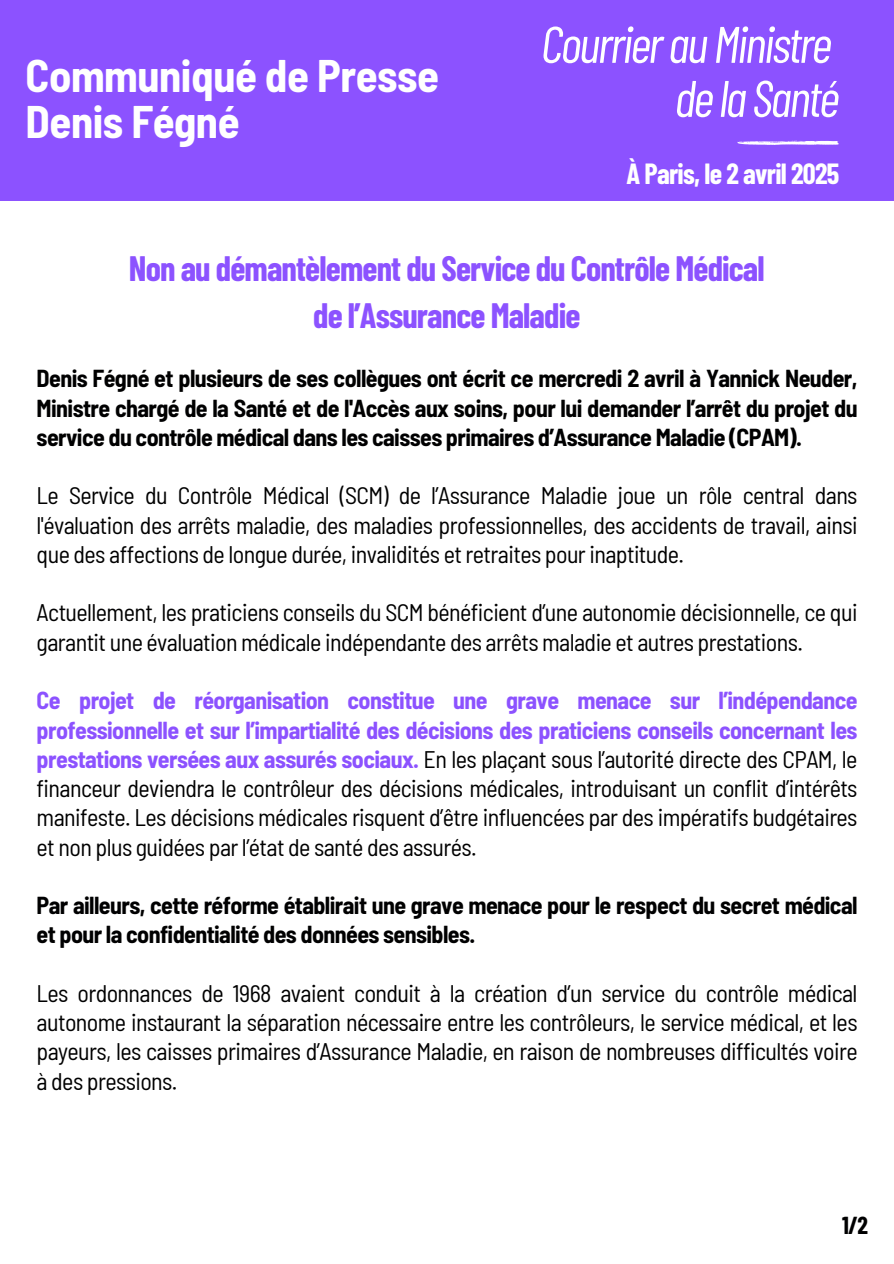
<style>
.page{position:relative;width:894px;height:1264px;background:#fff}
.page>*{position:absolute;margin:0;border:0;box-sizing:border-box;transform-origin:0 0}
.t1{font:italic 51.3px/54px "Barlow Condensed";letter-spacing:-.045em;color:#fff;text-align:right}
.t2{font:700 semi-condensed 44.55px/46.2px "Barlow";letter-spacing:-.01em;color:#fff}
.t3{font:700 34.5px/47.2px "Barlow Condensed";letter-spacing:-.025em;color:#8c52ff;text-align:center}
.t4{font:700 28.5px "Barlow Condensed";letter-spacing:-.025em;color:#fff}
.t5{font:semi-condensed 24px/29.2px "Barlow";letter-spacing:-.025em;color:#000001;text-align:justify}
.t6{font:700 semi-condensed 24px/29.2px "Barlow";letter-spacing:-.025em;color:#000001;text-align:justify}
.t7{font:700 24px "Barlow Condensed";color:#000001}
.s1{font-weight:700;color:#8c52ff}
</style>
<div class="page">
<div style="left:0;top:0;width:893px;height:201px;background:#8c52ff"></div>
<svg style="left:737px;top:141px;width:101px;height:4px"></svg>
<h5 class="t2" style="left:26px;top:51px;width:415px">Communiqué de Presse<br>Denis Fégné</h5>
<h1 class="t1" style="left:540px;top:15px;width:300px">Courrier auMinistre dela Santé</h1>
<p class="t4" style="left:626px;top:156px;width:214px">À Paris, le 2 avril 2025</p>
<p class="t3" style="left:129px;top:243px;width:637px">Non au démantèlement du Service du Contrôle Médical de l’Assurance Maladie</p>
<h2 class="t6" style="left:37px;top:363px;width:822px">Denis Fégné et plusieurs de ses collègues ont écrit ce mercredi 2 avril à Yannick Neuder, Ministre chargé de la Santé et de l'Accès aux soins, pour lui demander l’arrêt du projet du service du contrôle médical dans les caisses primaires d’Assurance Maladie (CPAM).</h2>
<p class="t5" style="left:37px;top:480px;width:822px">Le Service du Contrôle Médical (SCM) de l’Assurance Maladie joue un rôle central dans l'évaluation des arrêts maladie, des maladies professionnelles, des accidents de travail, ainsi que des affections de longue durée, invalidités et retraites pour inaptitude.</p>
<h4 class="t5" style="left:37px;top:597px;width:822px">Actuellement, les praticiens conseils du SCM bénéficient d’une autonomie décisionnelle, ce qui garantit une évaluation médicale indépendante des arrêts maladie et autres prestations.</h4>
<h3 class="t5" style="left:37px;top:685px;width:822px"><span class="s1">Ce projet de réorganisation constitue une grave menace sur l’indépendance professionnelle et sur l’impartialité des décisions des praticiens conseils concernant les prestations versées aux assurés sociaux.</span> En les plaçant sous l’autorité directe des CPAM, le financeur deviendra le contrôleur des décisions médicales, introduisant un conflit d’intérêts manifeste. Les décisions médicales risquent d’être influencées par des impératifs budgétaires et non plus guidées par l’état de santé des assurés.</h3>
<h5 class="t6" style="left:37px;top:889px;width:822px">Par ailleurs, cette réforme établirait une grave menace pour le respect du secret médical et pour la confidentialité des données sensibles.</h5>
<p class="t5" style="left:37px;top:977px;width:822px">Les ordonnances de 1968 avaient conduit à la création d’un service du contrôle médical autonome instaurant la séparation nécessaire entre les contrôleurs, le service médical, et les payeurs, les caisses primaires d’Assurance Maladie, en raison de nombreuses difficultés voire à des pressions.</p>
<p class="t7" style="left:841px;top:1209px;width:28px">1/2</p>
</div>
